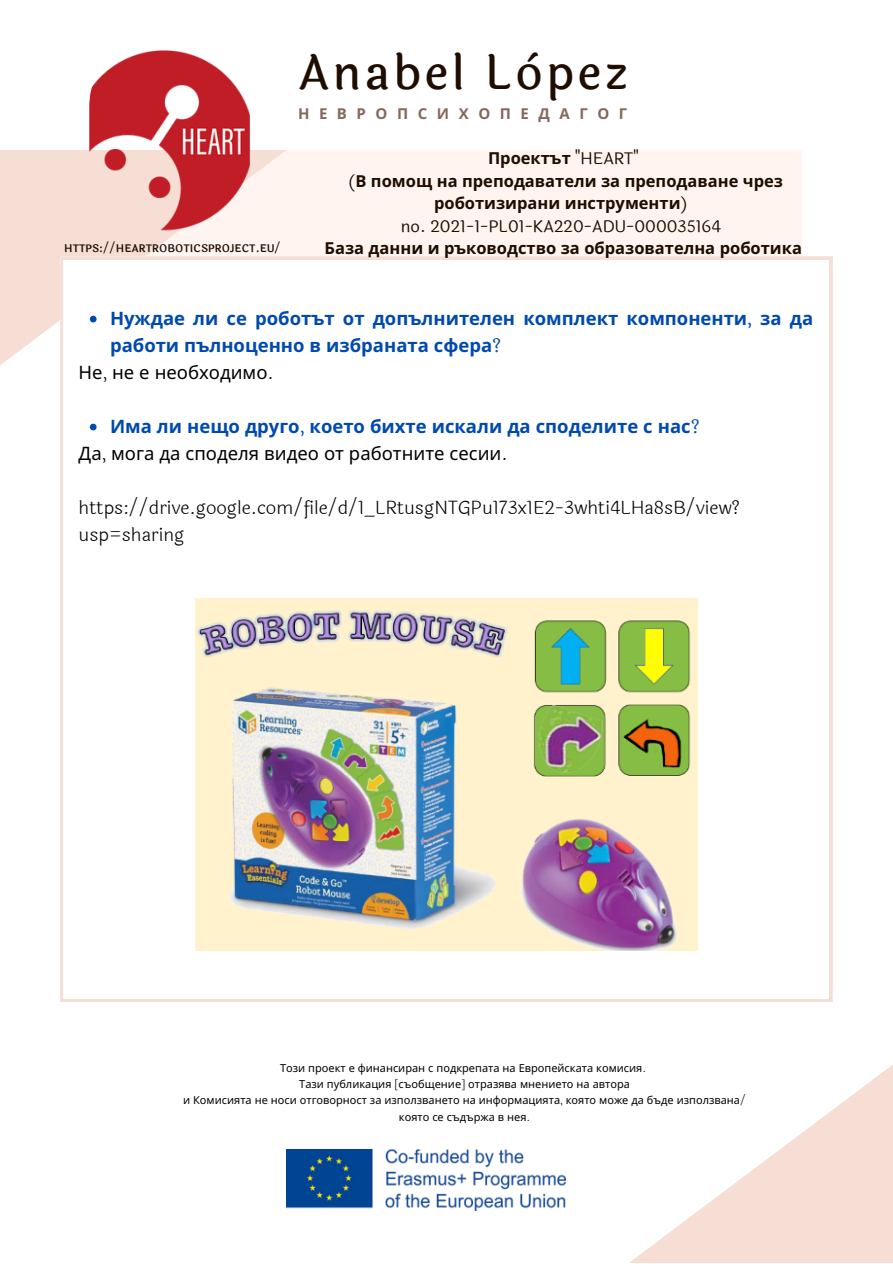
<style>
.page{position:relative;width:893px;height:1264px;background:#fff}
.page>*{position:absolute;margin:0;border:0;box-sizing:border-box;transform-origin:0 0}
.t1{font:500 46.8px "Laila";letter-spacing:.075em;color:#1e0d00}
.t2{font:700 18.45px/27px "Noto Sans";color:#004aad}
.t3{font:300 18.45px/27px "Laila";color:#000}
.t4{font:18.45px "Noto Sans";color:#000}
.t5{font:700 16.5px/22.5px "Noto Sans";color:#1e0d00;text-align:center}
.t6{font:16.5px "Laila";color:#1e0d00}
.t7{font:700 15px "Noto Sans";letter-spacing:.635em;color:#84685d}
.t8{font:10.95px/16.5px "Noto Sans";color:#000;text-align:center}
.t9{font:600 10.5px "Laila";color:#1e0d00}
.s1{font-family:"Laila";font-weight:400}
.s2{font-family:"Laila";font-weight:300}
</style>
<div class="page">
<div style="left:89px;top:150px;width:713px;height:106px;background:#fff4f0"></div>
<svg style="left:0;top:150px;width:286px;height:215px;fill:#f6ded5"></svg>
<svg style="left:630px;top:1065px;width:262px;height:197px"></svg>
<img style="left:89px;top:50px;width:161px;height:207px">
<div style="left:64px;top:260px;width:764px;height:738px;background:#fff"></div>
<img style="left:286px;top:1149px;width:279px;height:61px">
<img style="left:195px;top:599px;width:502px;height:351px">
<svg style="left:90px;top:316px;width:7px;height:6px"></svg>
<svg style="left:90px;top:423px;width:7px;height:7px"></svg>
<h1 class="t1" style="left:298px;top:37px;width:332px">Anabel Lòpez</h1>
<h3 class="t7" style="left:298px;top:103px;width:331px">НЕВРОПСИХОПЕДАГОГ</h3>
<h3 class="t5" style="left:348px;top:146px;width:436px">Проектът <span class="s1">"HEART"<br>(</span>В помощ на преподаватели за преподаване чрез роботизирани инструменти<span class="s1">)</span></h3>
<h3 class="t6" style="left:401px;top:213px;width:322px">no. 2021-1-PL01-KA220-ADU-000035164</h3>
<p class="t9" style="left:64px;top:240px;width:218px">HTTPS://HEARTROBOTICSPROJECT.EU/</p>
<h3 class="t5" style="left:324px;top:236px;width:479px">База данни и ръководство за образователна роботика</h3>
<h2 class="t2" style="left:110px;top:304px;width:704px">Нуждае ли се роботът от допълнителен комплект компоненти<span class="s1">,</span> за да работи пълноценно в избраната сфера<span class="s1">?</span></h2>
<h2 class="t4" style="left:79px;top:359px;width:197px">Не<span class="s2">,</span> не е необходимо<span class="s2">.</span></h2>
<h2 class="t2" style="left:110px;top:412px;width:591px">Има ли нещо друго<span class="s1">,</span> което бихте искали да споделите с нас<span class="s1">?</span></h2>
<h2 class="t4" style="left:79px;top:440px;width:430px">Да<span class="s2">,</span> мога да споделя видео от работните сесии<span class="s2">.</span></h2>
<h2 class="t3" style="left:79px;top:494px;width:663px">https://drive.google.com/file/d/1_LRtusgNTGPu173x1E2-3whti4LHa8sB/view? usp=sharing</h2>
<p class="t8" style="left:183px;top:1058px;width:564px">Този проект е финансиран с подкрепата на Европейската комисия<span class="s2">.<br></span>Тази публикация <span class="s2">[</span>съобщение<span class="s2">]</span> отразява мнението на автора<br>и Комисията не носи отговорност за използването на информацията<span class="s2">,</span> която може да бъде използвана<span class="s2">/ </span>която се съдържа в нея<span class="s2">.</span></p>
</div>
